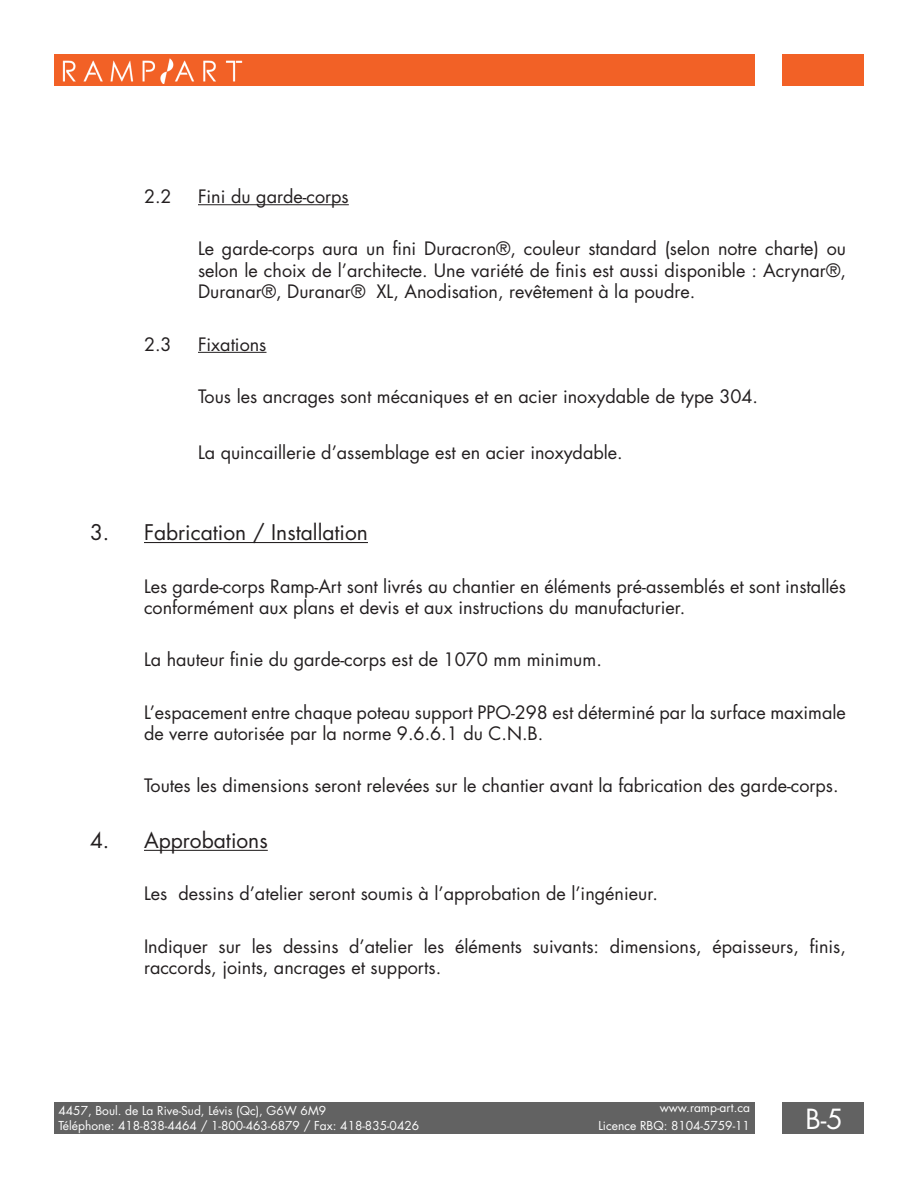
<style>
.page{position:relative;width:918px;height:1188px;background:#fff}
.page>*{position:absolute;margin:0;border:0;box-sizing:border-box;transform-origin:0 0}
.t1{font:27px "Futura Std";color:#fff}
.t2{font:21px "Futura Std";color:#231f20}
.t3{font:18px/21.6px "Futura Std";color:#231f20}
.t4{font:12px/15px "Futura Std";color:#fff}
</style>
<div class="page">
<div style="left:54px;top:1102px;width:701px;height:32px;background:#626262"></div>
<div style="left:782px;top:1102px;width:82px;height:32px;background:#626262"></div>
<div style="left:54px;top:54px;width:701px;height:32px;background:#f26126"></div>
<div style="left:782px;top:54px;width:82px;height:32px;background:#f26126"></div>
<hr style="left:198px;top:204px;width:151px;height:1px;background:#231f20">
<hr style="left:198px;top:352px;width:69px;height:1px;background:#231f20">
<hr style="left:144px;top:542px;width:224px;height:1px;background:#231f20">
<hr style="left:144px;top:850px;width:124px;height:1px;background:#231f20">
<p class="t3" style="left:144px;top:186px;width:29px">2.2</p>
<p class="t3" style="left:198px;top:186px;width:152px">Fini du garde-corps</p>
<p class="t3" style="left:198px;top:238px;width:649px;text-align:justify">Le garde-corps aura un fini Duracron®, couleur standard (selon notre charte) ou selon le choix de l’architecte. Une variété de finis est aussi disponible : Acrynar®, Duranar®, Duranar® XL, Anodisation, revêtement à la poudre.</p>
<p class="t3" style="left:144px;top:333px;width:29px">2.3</p>
<p class="t3" style="left:198px;top:333px;width:70px">Fixations</p>
<p class="t3" style="left:198px;top:386px;width:562px">Tous les ancrages sont mécaniques et en acier inoxydable de type 304.</p>
<p class="t3" style="left:198px;top:441px;width:426px">La quincaillerie d’assemblage est en acier inoxydable.</p>
<p class="t2" style="left:90px;top:519px;width:279px">3. Fabrication / Installation</p>
<p class="t3" style="left:144px;top:575px;width:704px">Les garde-corps Ramp-Art sont livrés au chantier en éléments pré-assemblés et sont installés conformément aux plans et devis et aux instructions du manufacturier.</p>
<p class="t3" style="left:144px;top:649px;width:459px">La hauteur finie du garde-corps est de 1070 mm minimum.</p>
<p class="t3" style="left:144px;top:701px;width:703px">L’espacement entre chaque poteau support PPO-298 est déterminé par la surface maximale de verre autorisée par la norme 9.6.6.1 du C.N.B.</p>
<p class="t3" style="left:144px;top:775px;width:696px">Toutes les dimensions seront relevées sur le chantier avant la fabrication des garde-corps.</p>
<p class="t2" style="left:90px;top:827px;width:179px">4. Approbations</p>
<p class="t3" style="left:144px;top:883px;width:515px">Les dessins d’atelier seront soumis à l’approbation de l’ingénieur.</p>
<p class="t3" style="left:144px;top:935px;width:704px">Indiquer sur les dessins d’atelier les éléments suivants: dimensions, épaisseurs, finis, raccords, joints, ancrages et supports.</p>
<p class="t4" style="left:598px;top:1099px;width:153px;line-height:18px;text-align:right">www.ramp-art.ca<br>Licence RBQ: 8104-5759-11</p>
<p class="t4" style="left:58px;top:1103px;width:362px">4457, Boul. de La Rive-Sud, Lévis (Qc), G6W 6M9<br>Téléphone: 418-838-4464 / 1-800-463-6879 / Fax: 418-835-0426</p>
<h1 class="t1" style="left:806px;top:1102px;width:39px">B-5</h1>
</div>
